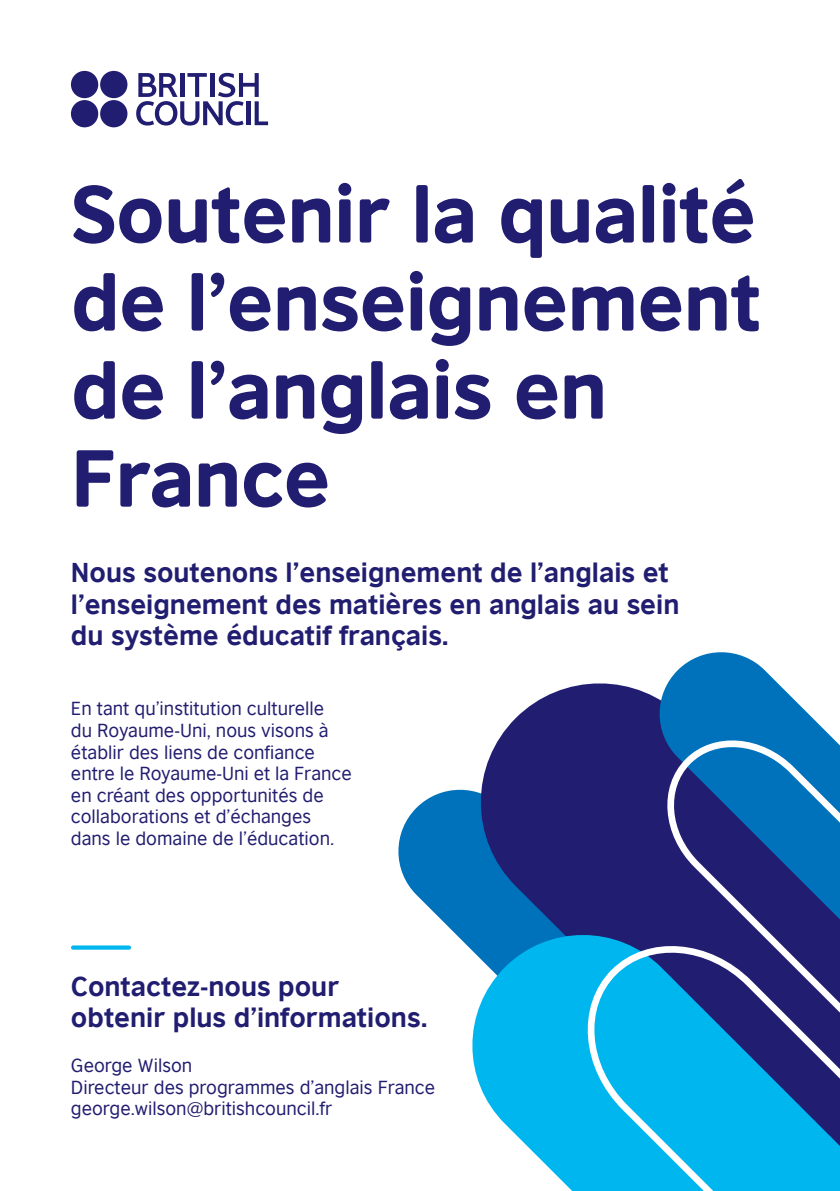
<style>
.page{position:relative;width:840px;height:1191px;background:#fff}
.page>*{position:absolute;margin:0;border:0;box-sizing:border-box;transform-origin:0 0}
.t1{font:76px/88px "British Council Sans Headline";letter-spacing:-.01em;color:#211d70}
.t2{font:700 26px/31.2px "British Council Sans";color:#211d70}
.t3{font:18px/21.6px "British Council Sans";color:#211d70}
</style>
<div class="page">
<svg style="left:398px;top:789px;width:71px;height:151px;fill:#0072bc"></svg>
<svg style="left:136px;top:73px;width:132px;height:53px"></svg>
<div style="left:71px;top:100px;width:27px;height:27px;background:#211d70;border-radius:50%"></div>
<div style="left:100px;top:100px;width:27px;height:27px;background:#211d70;border-radius:50%"></div>
<div style="left:71px;top:71px;width:27px;height:27px;background:#211d70;border-radius:50%"></div>
<div style="left:100px;top:71px;width:27px;height:27px;background:#211d70;border-radius:50%"></div>
<svg style="left:73px;top:945px;width:56px;height:4px"></svg>
<svg style="left:469px;top:683px;width:184px;height:241px;background:#343d86"></svg>
<svg style="left:653px;top:652px;width:167px;height:272px;fill:#0072bc"></svg>
<svg style="left:461px;top:924px;width:194px;height:267px;fill:#00b6ef"></svg>
<svg style="left:574px;top:928px;width:81px;height:263px;background:#14b3e9"></svg>
<svg style="left:655px;top:725px;width:184px;height:466px;background:#1f69ad"></svg>
<h1 class="t1" style="left:71px;top:166px;width:691px">Soutenir la qualité de l’enseignement de l’anglais en<br>France</h1>
<h2 class="t2" style="left:71px;top:554px;width:609px">Nous soutenons l’enseignement de l’anglais et l’enseignement des matières en anglais au sein du système éducatif français.</h2>
<p class="t3" style="left:71px;top:696px;width:282px">En tant qu’institution culturelle<br>du Royaume-Uni, nous visons à établir des liens de confiance entre le Royaume-Uni et la France en créant des opportunités de collaborations et d’échanges dans le domaine de l’éducation.</p>
<h2 class="t2" style="left:71px;top:968px;width:358px">Contactez-nous pour obtenir plus d’informations.</h2>
<p class="t3" style="left:71px;top:1053px;width:365px">George Wilson<br>Directeur des programmes d’anglais France george.wilson@britishcouncil.fr</p>
</div>
